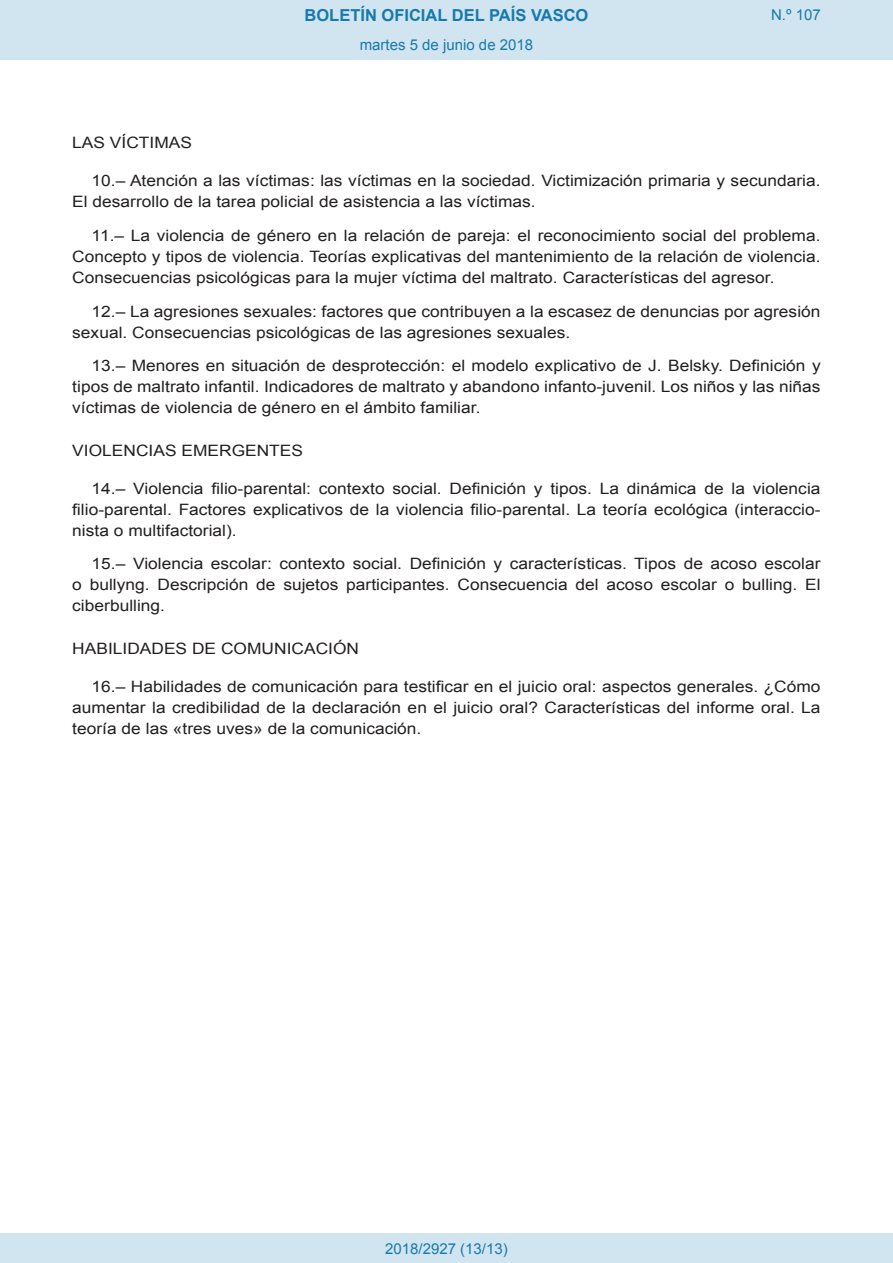
<style>
.page{position:relative;width:893px;height:1263px;background:#fff}
.page>*{position:absolute;margin:0;border:0;box-sizing:border-box;transform-origin:0 0}
.t1{font:700 16.5px "Arial";color:#1879ad}
.BOPVDetalle{font:15.6px/21px "Arial";color:#231f20;text-align:justify;scale:1.11 1}
.BOPVDisposicion{font:15.6px "Arial";color:#231f20;scale:1.11 1}
.Paginacion_Centro{font:15px "Arial";color:#1879ad}
</style>
<div class="page">
<div style="left:0;top:0;width:893px;height:60px;background:#d0e5f0"></div>
<div style="left:0;top:1233px;width:893px;height:30px;background:#d0e5f0"></div>
<p class="t1" style="left:305px;top:4px;width:285px">BOLETÍN OFICIAL DEL PAÍS VASCO</p>
<p class="Paginacion_Centro" style="left:360px;top:35px;width:175px">martes 5 de junio de 2018</p>
<p class="Paginacion_Centro" style="left:771px;top:5px;width:51px">N.º 107</p>
<p class="BOPVDisposicion" style="left:72px;top:132px;width:109px">LAS VÍCTIMAS</p>
<p class="BOPVDetalle" style="left:72px;top:170px;width:676px;text-indent:19px">10.– Atención a las víctimas: las víctimas en la sociedad. Victimización primaria y secundaria.<br>El desarrollo de la tarea policial de asistencia a las víctimas.</p>
<p class="BOPVDetalle" style="left:72px;top:225px;width:676px;text-indent:19px">11.– La violencia de género en la relación de pareja: el reconocimiento social del problema.<br>Concepto y tipos de violencia. Teorías explicativas del mantenimiento de la relación de violencia.<br>Consecuencias psicológicas para la mujer víctima del maltrato. Características del agresor.</p>
<p class="BOPVDetalle" style="left:72px;top:301px;width:676px;text-indent:19px">12.– La agresiones sexuales: factores que contribuyen a la escasez de denuncias por agresión sexual. Consecuencias psicológicas de las agresiones sexuales.</p>
<p class="BOPVDetalle" style="left:72px;top:356px;width:676px;text-indent:19px">13.– Menores en situación de desprotección: el modelo explicativo de J. Belsky. Definición y tipos de maltrato infantil. Indicadores de maltrato y abandono infanto-juvenil. Los niños y las niñas víctimas de violencia de género en el ámbito familiar.</p>
<p class="BOPVDisposicion" style="left:72px;top:440px;width:209px">VIOLENCIAS EMERGENTES</p>
<p class="BOPVDetalle" style="left:72px;top:478px;width:676px;text-indent:19px">14.– Violencia filio-parental: contexto social. Definición y tipos. La dinámica de la violencia filio-parental. Factores explicativos de la violencia filio-parental. La teoría ecológica (interaccio&shy;nista o multifactorial).</p>
<p class="BOPVDetalle" style="left:72px;top:554px;width:676px;text-indent:19px">15.– Violencia escolar: contexto social. Definición y características. Tipos de acoso escolar o bullyng. Descripción de sujetos participantes. Consecuencia del acoso escolar o bulling. El ciberbulling.</p>
<p class="BOPVDisposicion" style="left:72px;top:638px;width:260px">HABILIDADES DE COMUNICACIÓN</p>
<p class="BOPVDetalle" style="left:72px;top:676px;width:676px;text-indent:19px">16.– Habilidades de comunicación para testificar en el juicio oral: aspectos generales. ¿Cómo aumentar la credibilidad de la declaración en el juicio oral? Características del informe oral. La teoría de las «tres uves» de la comunicación.</p>
<p class="Paginacion_Centro" style="left:385px;top:1238px;width:124px">2018/2927 (13/13)</p>
</div>
